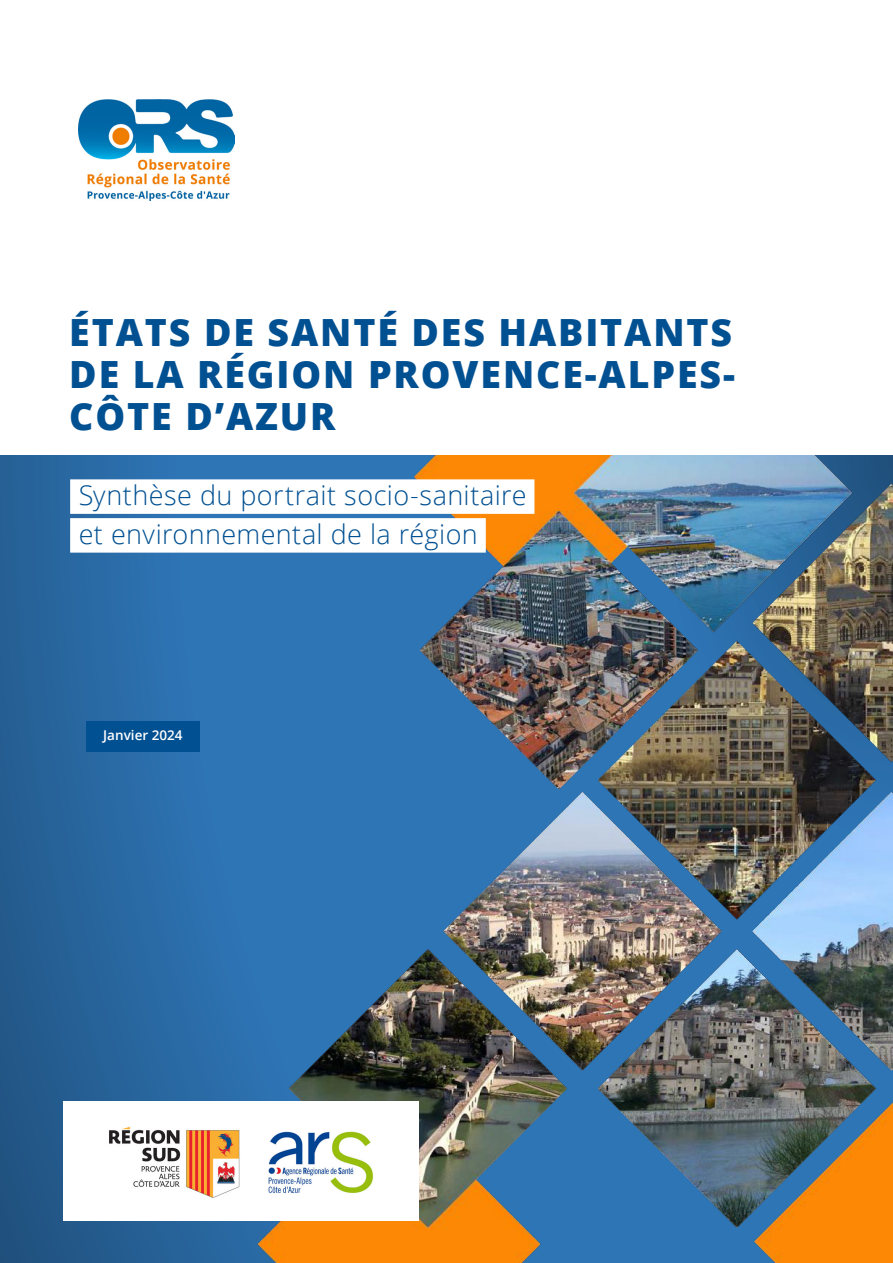
<style>
.page{position:relative;width:893px;height:1263px;background:#fff}
.page>*{position:absolute;margin:0;border:0;box-sizing:border-box;transform-origin:0 0}
.Titre_Doc{font:800 37.5px/42px "Open Sans";letter-spacing:.05em;color:#005092;text-align:justify}
.Sous_Titre_Doc{font:300 27px "Open Sans";letter-spacing:.015em;color:#005092}
.Date{font:600 13.5px "Open Sans";color:#fff}
</style>
<div class="page">
<svg style="left:0;top:455px;width:250px;height:808px;background:#2867a0"></svg>
<img style="left:250px;top:455px;width:643px;height:808px">
<div style="left:64px;top:1101px;width:355px;height:119px;background:#fff"></div>
<div style="left:70px;top:479px;width:464px;height:35px;background:#fff"></div>
<div style="left:70px;top:518px;width:416px;height:35px;background:#fff"></div>
<div style="left:86px;top:721px;width:114px;height:30px;background:#005092"></div>
<img style="left:79px;top:100px;width:156px;height:101px">
<img style="left:268px;top:1131px;width:106px;height:63px">
<img style="left:109px;top:1126px;width:131px;height:72px">
<p class="Titre_Doc" style="left:69px;top:309px;width:667px">ÉTATS DE SANTÉ DES HABITANTS DE LA RÉGION PROVENCE-ALPES-CÔTE D’AZUR</p>
<p class="Sous_Titre_Doc" style="left:79px;top:477px;width:449px">Synthèse du portrait socio-sanitaire</p>
<p class="Sous_Titre_Doc" style="left:79px;top:515px;width:401px">et environnemental de la région</p>
<p class="Date" style="left:103px;top:726px;width:81px">Janvier 2024</p>
</div>
